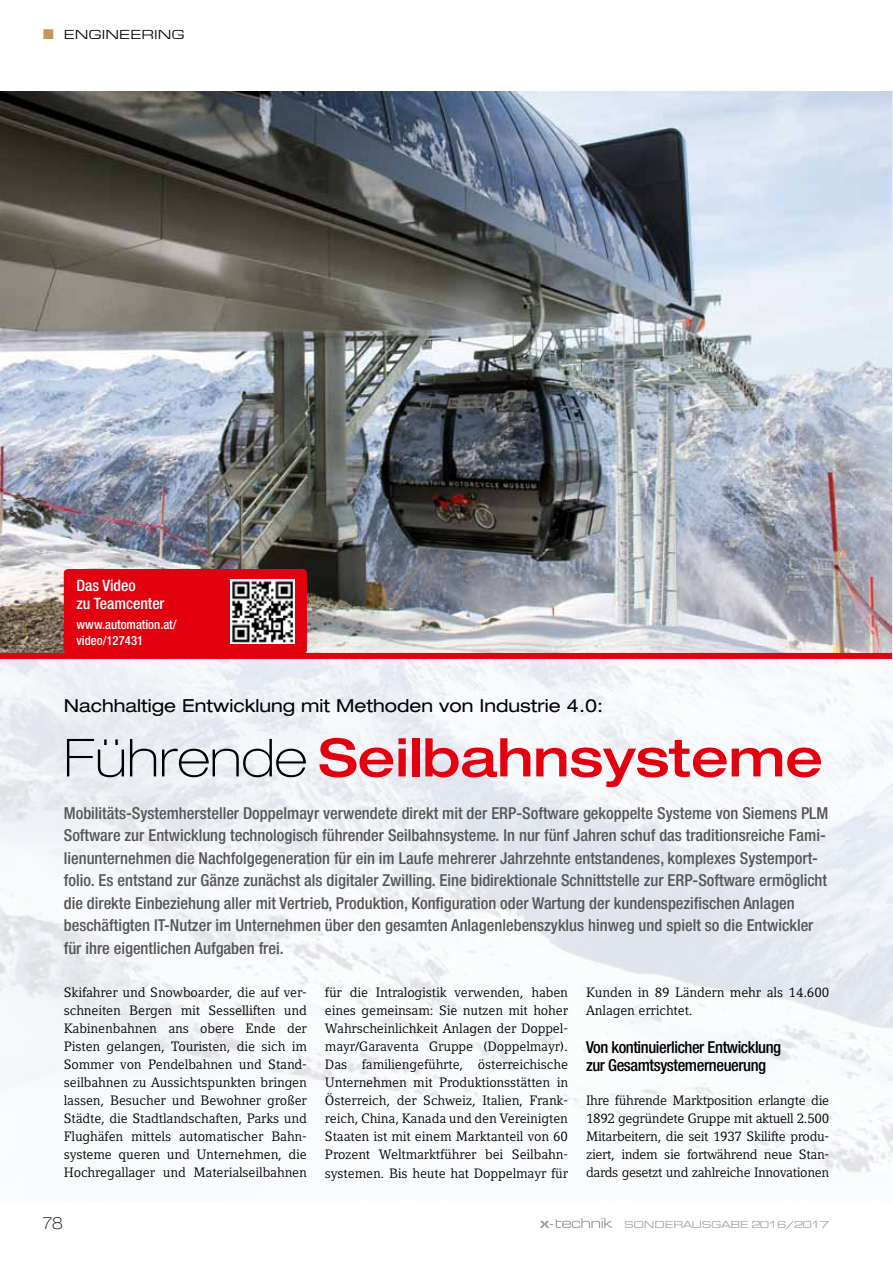
<style>
.page{position:relative;width:893px;height:1263px;background:#fff}
.page>*{position:absolute;margin:0;border:0;box-sizing:border-box;transform-origin:0 0}
.t1{font:500 expanded 52.5px "Helvetica Neue";color:#e3000f}
.t2{font:expanded 18px "Helvetica Neue";color:#000}
.t3{font:500 condensed 16.5px/22.5px "Helvetica Neue";color:#565656}
.t4{font:500 condensed 16.5px/18px "Helvetica Neue";letter-spacing:-.025em;color:#000}
.t5{font:100 expanded 16.5px "Helvetica Neue";color:#000}
.t6{font:500 condensed 15.75px/18px "Helvetica Neue";color:#fff}
.t7{font:13.5px/18px "Compatil Letter LT Pro";letter-spacing:-.01em;color:#000;text-align:justify}
.t8{font:13.5px "Eurostile Extended Roman DTC";color:#000}
.t9{font:500 condensed 12.75px/15.3px "Helvetica Neue";color:#fff}
.t10{font:10.5px "Eurostile Extended Roman DTC";letter-spacing:-.01em;color:#9c9d9d}
.s1{font-weight:100;color:#000}
</style>
<div class="page">
<svg style="left:540px;top:1218px;width:73px;height:10px"></svg>
<img style="left:0;top:91px;width:892px;height:562px">
<div style="left:0;top:653px;width:892px;height:6px;background:#e3000f"></div>
<div style="left:64px;top:569px;width:243px;height:85px;background:#e3000f;border-radius:4px"></div>
<img style="left:230px;top:580px;width:64px;height:63px">
<p class="t8" style="left:64px;top:28px;width:122px">ENGINEERING</p>
<p class="t6" style="left:77px;top:576px;width:90px">Das Video<br>zu Teamcenter</p>
<p class="t9" style="left:77px;top:617px;width:102px">www.automation.at/ video/127431</p>
<h2 class="t2" style="left:64px;top:694px;width:541px">Nachhaltige Entwicklung mit Methoden von Industrie 4.0:</h2>
<h1 class="t1" style="left:64px;top:725px;width:761px"><span class="s1">Führende</span> Seilbahnsysteme</h1>
<p class="t3" style="left:64px;top:801px;width:766px">Mobilitäts-Systemhersteller Doppelmayr verwendete direkt mit der ERP-Software gekoppelte Systeme von Siemens PLM Software zur Entwicklung technologisch führender Seilbahnsysteme. In nur fünf Jahren schuf das traditionsreiche Fami&shy;lienunternehmen die Nachfolgegeneration für ein im Laufe mehrerer Jahrzehnte entstandenes, komplexes Systemport&shy;folio. Es entstand zur Gänze zunächst als digitaler Zwilling. Eine bidirektionale Schnittstelle zur ERP-Software ermöglicht die direkte Einbeziehung aller mit Vertrieb, Produktion, Konfiguration oder Wartung der kundenspezifischen Anlagen beschäftigten IT-Nutzer im Unternehmen über den gesamten Anlagenlebenszyklus hinweg und spielt so die Entwickler für ihre eigentlichen Aufgaben frei.</p>
<p class="t7" style="left:64px;top:983px;width:245px">Skifahrer und Snowboarder, die auf ver&shy;schneiten Bergen mit Sesselliften und Kabinenbahnen ans obere Ende der Pisten gelangen, Touristen, die sich im Sommer von Pendelbahnen und Stand&shy;seilbahnen zu Aussichtspunkten bringen lassen, Besucher und Bewohner großer Städte, die Stadtlandschaften, Parks und Flughäfen mittels automatischer Bahn&shy;systeme queren und Unternehmen, die Hochregallager und Materialseilbahnen</p>
<p class="t7" style="left:325px;top:983px;width:245px">für die Intralogistik verwenden, haben eines gemeinsam: Sie nutzen mit hoher Wahrscheinlichkeit Anlagen der Doppel&shy;mayr/Garaventa Gruppe (Doppelmayr).<br>Das familiengeführte, österreichische Unternehmen mit Produktionsstätten in Österreich, der Schweiz, Italien, Frank&shy;reich, China, Kanada und den Vereinigten Staaten ist mit einem Marktanteil von 60<br>Prozent Weltmarktführer bei Seilbahn&shy;systemen. Bis heute hat Doppelmayr für</p>
<p class="t7" style="left:586px;top:983px;width:245px">Kunden in 89 Ländern mehr als 14.600<br>Anlagen errichtet.</p>
<p class="t4" style="left:586px;top:1037px;width:197px">Von kontinuierlicher Entwicklung zur Gesamtsystemerneuerung</p>
<p class="t7" style="left:586px;top:1092px;width:245px">Ihre führende Marktposition erlangte die 1892 gegründete Gruppe mit aktuell 2.500<br>Mitarbeitern, die seit 1937 Skilifte produ&shy;ziert, indem sie fortwährend neue Stan&shy;dards gesetzt und zahlreiche Innovationen</p>
<p class="t5" style="left:42px;top:1213px;width:22px">78</p>
<p class="t10" style="left:624px;top:1219px;width:70px">SONDERAUS</p>
<p class="t10" style="left:711px;top:1219px;width:119px">GABE 2016/2017</p>
</div>
